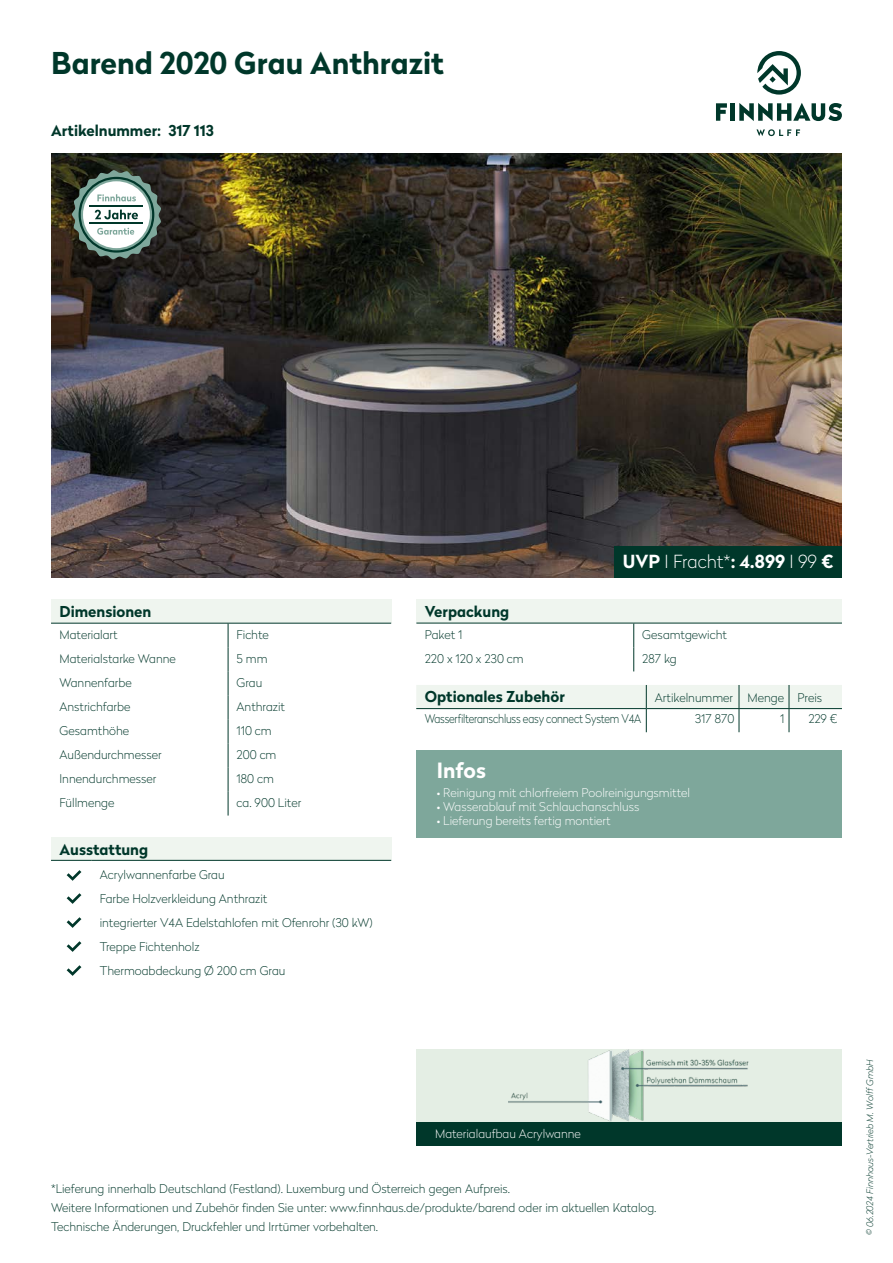
<style>
.page{position:relative;width:893px;height:1263px;background:#fff}
.page>*{position:absolute;margin:0;border:0;box-sizing:border-box;transform-origin:0 0}
.t1{font:700 30px "Radikal";color:#00372a}
.t2{font:700 21px "Radikal";color:#fff}
.t3{font:100 18px "Radikal";color:#fff}
.t4{font:700 15px "Radikal";color:#00372a}
.t5{font:100 12px/24px "Radikal";color:#00372a}
.t6{font:100 12px "Radikal";color:#fff}
.t7{font:100 12px "Radikal";letter-spacing:-.02em;color:#00372a;scale:.88 1}
.t8{font:italic 100 9px "Radikal";color:#00372a}
.s1{font-weight:700}
</style>
<div class="page">
<div style="left:416px;top:1049px;width:426px;height:96px;background:#e4eee4"></div>
<img style="left:508px;top:1049px;width:241px;height:73px">
<div style="left:416px;top:1122px;width:426px;height:23px;background:#00372a"></div>
<img style="left:51px;top:153px;width:791px;height:424px">
<div style="left:51px;top:599px;width:340px;height:24px;background:#eff5ef"></div>
<hr style="left:51px;top:623px;width:177px;height:1px;background:#00372a">
<hr style="left:228px;top:623px;width:163px;height:1px;background:#00372a">
<svg style="left:228px;top:623px;width:1px;height:192px"></svg>
<div style="left:51px;top:837px;width:340px;height:23px;background:#eff5ef"></div>
<hr style="left:51px;top:860px;width:40px;height:1px;background:#00372a">
<hr style="left:91px;top:860px;width:300px;height:1px;background:#00372a">
<svg style="left:67px;top:870px;width:14px;height:11px"></svg>
<svg style="left:67px;top:893px;width:14px;height:11px"></svg>
<svg style="left:67px;top:917px;width:14px;height:11px"></svg>
<svg style="left:67px;top:941px;width:14px;height:11px"></svg>
<svg style="left:67px;top:965px;width:14px;height:11px"></svg>
<div style="left:416px;top:750px;width:426px;height:87px;background:#7ea79b"></div>
<div style="left:416px;top:599px;width:426px;height:24px;background:#eff5ef"></div>
<hr style="left:416px;top:623px;width:218px;height:1px;background:#00372a">
<hr style="left:634px;top:623px;width:208px;height:1px;background:#00372a">
<svg style="left:633px;top:623px;width:1px;height:48px"></svg>
<div style="left:614px;top:546px;width:228px;height:31px;background:#00372a"></div>
<svg style="left:416px;top:685px;width:426px;height:47px"></svg>
<svg style="left:72px;top:170px;width:89px;height:89px"></svg>
<svg style="left:757px;top:51px;width:44px;height:44px"></svg>
<svg style="left:756px;top:129px;width:44px;height:7px"></svg>
<svg style="left:716px;top:103px;width:11px;height:18px"></svg>
<hr style="left:731px;top:103px;width:4px;height:18px;background:#00372a">
<svg style="left:739px;top:103px;width:103px;height:18px"></svg>
<h1 class="t1" style="left:51px;top:41px;width:394px">Barend 2020 Grau Anthrazit</h1>
<p class="t4" style="left:51px;top:119px;width:164px">Artikelnummer: 317 113</p>
<p class="t4" style="left:60px;top:600px;width:93px">Dimensionen</p>
<p class="t5" style="left:60px;top:622px;width:60px">Materialart</p>
<p class="t5" style="left:237px;top:622px;width:34px">Fichte</p>
<p class="t5" style="left:60px;top:646px;width:118px">Materialstarke Wanne</p>
<p class="t5" style="left:237px;top:646px;width:32px">5 mm</p>
<p class="t5" style="left:60px;top:670px;width:74px">Wannenfarbe</p>
<p class="t5" style="left:237px;top:670px;width:27px">Grau</p>
<p class="t5" style="left:60px;top:694px;width:72px">Anstrichfarbe</p>
<p class="t5" style="left:237px;top:694px;width:50px">Anthrazit</p>
<p class="t5" style="left:60px;top:718px;width:71px">Gesamthöhe</p>
<p class="t5" style="left:237px;top:718px;width:37px">110 cm</p>
<p class="t5" style="left:60px;top:742px;width:104px">Außendurchmesser</p>
<p class="t5" style="left:237px;top:742px;width:41px">200 cm</p>
<p class="t5" style="left:60px;top:766px;width:98px">Innendurchmesser</p>
<p class="t5" style="left:237px;top:766px;width:39px">180 cm</p>
<p class="t5" style="left:60px;top:790px;width:56px">Füllmenge</p>
<p class="t5" style="left:237px;top:790px;width:66px">ca. 900 Liter</p>
<p class="t4" style="left:60px;top:839px;width:90px">Ausstattung</p>
<p class="t5" style="left:100px;top:862px;width:275px">Acrylwannenfarbe Grau<br>Farbe Holzverkleidung Anthrazit<br>integrierter V4A Edelstahlofen mit Ofenrohr (30 kW)<br>Treppe Fichtenholz<br>Thermoabdeckung Ø 200 cm Grau</p>
<h3 class="t3" style="left:623px;top:549px;width:212px"><span class="s1">UVP</span> I Fracht*<span class="s1">: 4.899</span> I 99 <span class="s1">€</span></h3>
<p class="t4" style="left:425px;top:600px;width:86px">Verpackung</p>
<p class="t5" style="left:425px;top:622px;width:39px">Paket 1</p>
<p class="t5" style="left:642px;top:622px;width:86px">Gesamtgewicht</p>
<p class="t5" style="left:425px;top:646px;width:100px">220 x 120 x 230 cm</p>
<p class="t5" style="left:642px;top:646px;width:36px">287 kg</p>
<p class="t4" style="left:425px;top:686px;width:142px">Optionales Zubehör</p>
<p class="t5" style="left:655px;top:685px;width:169px">Artikelnummer Menge Preis</p>
<p class="t7" style="left:425px;top:710px;width:248px">Wasserfilteranschluss easy connect System V4A</p>
<p class="t5" style="left:695px;top:706px;width:41px">317 870</p>
<p class="t5" style="left:780px;top:706px;width:6px">1</p>
<p class="t5" style="left:808px;top:706px;width:31px">229 €</p>
<h2 class="t2" style="left:437px;top:755px;width:51px">Infos</h2>
<p class="t6" style="left:437px;top:784px;width:255px">• Reinigung mit chlorfreiem Poolreinigungsmittel</p>
<p class="t6" style="left:437px;top:798px;width:204px">• Wasserablauf mit Schlauchanschluss</p>
<p class="t6" style="left:437px;top:813px;width:175px">• Lieferung bereits fertig montiert</p>
<p class="t6" style="left:435px;top:1125px;width:147px">Materialaufbau Acrylwanne</p>
<p class="t5" style="left:51px;top:1176px;width:460px">*Lieferung innerhalb Deutschland (Festland). Luxemburg und Österreich gegen Aufpreis.</p>
<p class="t5" style="left:51px;top:1195px;width:607px">Weitere Informationen und Zubehör finden Sie unter: www.finnhaus.de/produkte/barend oder im aktuellen Katalog.</p>
<p class="t5" style="left:51px;top:1214px;width:329px">Technische Änderungen, Druckfehler und Irrtümer vorbehalten.</p>
<p class="t8" style="left:864px;top:1235px;width:177px;rotate:-90deg">© 06.2024 Finnhaus-Vertrieb M. Wolff GmbH</p>
</div>
